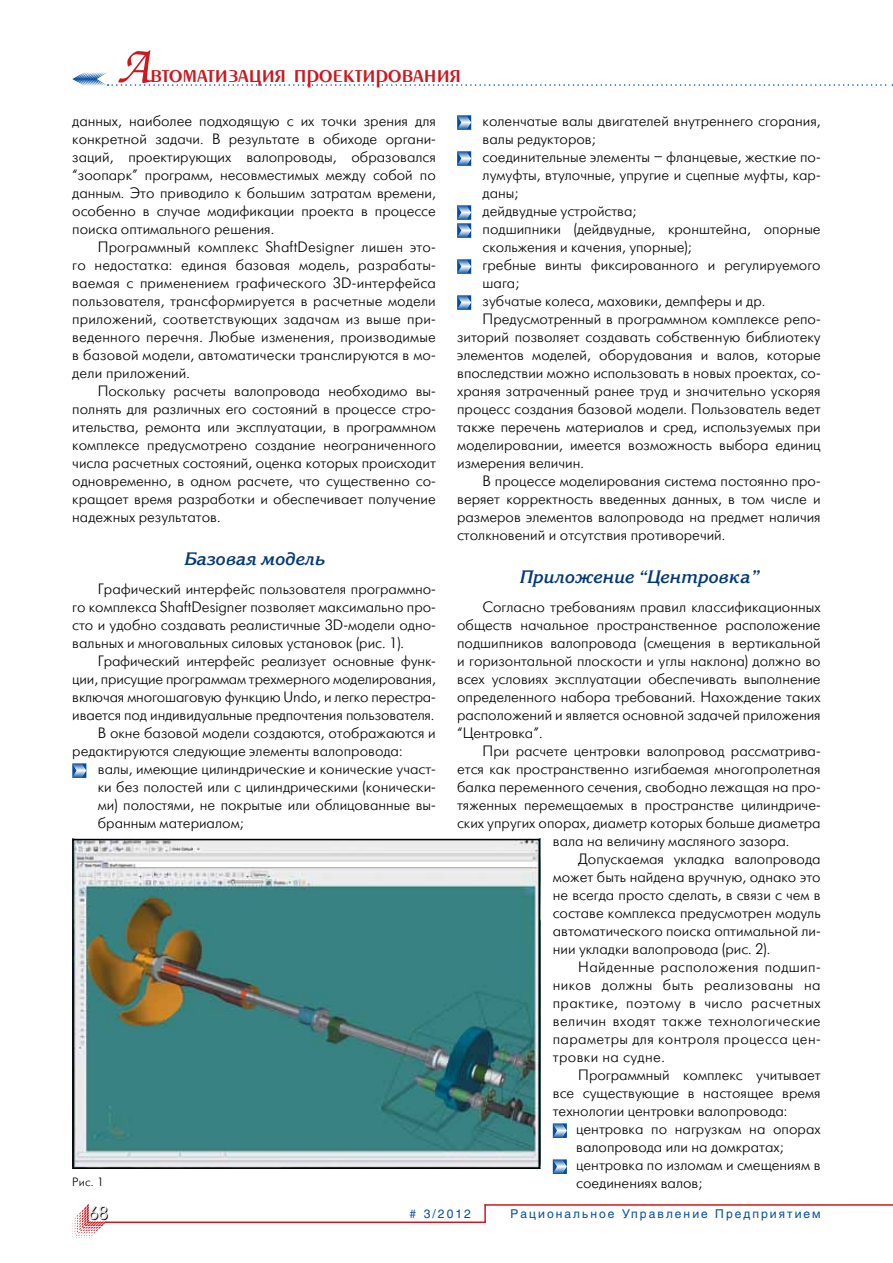
<style>
.page{position:relative;width:893px;height:1263px;background:#fff}
.page>*{position:absolute;margin:0;border:0;box-sizing:border-box;transform-origin:0 0}
.t1{font:27px "Penta Demi";color:#ce171e}
.t2{font:italic 700 18px "Korinna C";color:#00377b}
.t3{font:18px "Futuris Shadow C";color:#000}
.t4{font:15px/18px "Futuris Light C";color:#000;text-align:justify}
.t5{font:15px "Futuris Light C";letter-spacing:.025em;color:#000}
.t6{font:12px "Helios";letter-spacing:.17em;color:#034ea2}
.t7{font:12px "Futuris Light C";color:#000}
.s1{font-family:"Zapf Chancery C";font-size:54px}
</style>
<div class="page">
<svg style="left:72px;top:1204px;width:34px;height:34px"></svg>
<svg style="left:484px;top:1206px;width:2px;height:15px"></svg>
<hr style="left:105px;top:1221px;width:381px;height:2px;background:#ce171e">
<hr style="left:484px;top:1204px;width:409px;height:2px;background:#ce171e">
<svg style="left:72px;top:72px;width:821px;height:14px"></svg>
<svg style="left:72px;top:763px;width:14px;height:15px"></svg>
<svg style="left:457px;top:115px;width:14px;height:15px"></svg>
<svg style="left:457px;top:151px;width:14px;height:15px"></svg>
<svg style="left:457px;top:205px;width:14px;height:33px"></svg>
<svg style="left:457px;top:259px;width:14px;height:15px"></svg>
<svg style="left:457px;top:295px;width:14px;height:15px"></svg>
<svg style="left:553px;top:1123px;width:14px;height:15px"></svg>
<svg style="left:553px;top:1159px;width:14px;height:15px"></svg>
<img style="left:75px;top:842px;width:462px;height:324px">
<div style="left:72px;top:839px;width:468px;height:330px;border:2px solid #000"></div>
<h1 class="t1" style="left:117px;top:60px;width:346px"><span class="s1">А</span>втоматизация проектирования</h1>
<p class="t4" style="left:72px;top:112px;width:365px">данных, наиболее подходящую с их точки зрения для конкретной задачи. В результате в обиходе органи&shy;заций, проектирующих валопроводы, образовался “зоопарк” программ, несовместимых между собой по данным. Это приводило к большим затратам времени, особенно в случае модификации проекта в процессе поиска оптимального решения.</p>
<p class="t4" style="left:72px;top:238px;width:365px;text-indent:26px">Программный комплекс ShaftDesigner лишен это&shy;го недостатка: единая базовая модель, разрабаты&shy;ваемая с применением графического 3D-интерфейса пользователя, трансформируется в расчетные модели приложений, соответствующих задачам из выше при&shy;веденного перечня. Любые изменения, производимые в базовой модели, автоматически транслируются в мо&shy;дели приложений.</p>
<p class="t4" style="left:72px;top:382px;width:365px;text-indent:26px">Поскольку расчеты валопровода необходимо вы&shy;полнять для различных его состояний в процессе стро&shy;ительства, ремонта или эксплуатации, в программном комплексе предусмотрено создание неограниченного числа расчетных состояний, оценка которых происходит одновременно, в одном расчете, что существенно со&shy;кращает время разработки и обеспечивает получение надежных результатов.</p>
<p class="t2" style="left:184px;top:549px;width:142px">Базовая модель</p>
<p class="t4" style="left:72px;top:580px;width:365px;text-indent:26px">Графический интерфейс пользователя программно&shy;го комплекса ShaftDesigner позволяет максимально про&shy;сто и удобно создавать реалистичные 3D-модели одно&shy;вальных и многовальных силовых установок (рис. 1).</p>
<p class="t4" style="left:98px;top:652px;width:340px">Графический интерфейс реализует основные функ-</p>
<p class="t4" style="left:72px;top:670px;width:365px">ции, присущие программам трехмерного моделирования,</p>
<p class="t4" style="left:72px;top:688px;width:365px">включая многошаговую функцию Undo, и легко перестра-</p>
<p class="t4" style="left:72px;top:706px;width:364px">ивается под индивидуальные предпочтения пользователя.</p>
<p class="t4" style="left:98px;top:724px;width:340px">В окне базовой модели создаются, отображаются и</p>
<p class="t4" style="left:72px;top:742px;width:332px">редактируются следующие элементы валопровода:</p>
<p class="t4" style="left:98px;top:760px;width:340px">валы, имеющие цилиндрические и конические участ-</p>
<p class="t4" style="left:98px;top:778px;width:340px">ки без полостей или с цилиндрическими (конически-</p>
<p class="t4" style="left:98px;top:796px;width:339px">ми) полостями, не покрытые или облицованные вы-</p>
<p class="t4" style="left:98px;top:814px;width:147px">бранным материалом;</p>
<p class="t4" style="left:483px;top:112px;width:340px">коленчатые валы двигателей внутреннего сгорания,</p>
<p class="t4" style="left:483px;top:130px;width:114px">валы редукторов;</p>
<p class="t4" style="left:483px;top:148px;width:340px">соединительные элементы – фланцевые, жесткие по-</p>
<p class="t4" style="left:483px;top:166px;width:340px">лумуфты, втулочные, упругие и сцепные муфты, кар-</p>
<p class="t4" style="left:483px;top:184px;width:37px">даны;</p>
<p class="t4" style="left:483px;top:202px;width:155px">дейдвудные устройства;</p>
<p class="t4" style="left:483px;top:220px;width:340px">подшипники (дейдвудные, кронштейна, опорные</p>
<p class="t4" style="left:483px;top:238px;width:210px">скольжения и качения, упорные);</p>
<p class="t4" style="left:483px;top:256px;width:340px">гребные винты фиксированного и регулируемого</p>
<p class="t4" style="left:483px;top:274px;width:38px">шага;</p>
<p class="t4" style="left:483px;top:292px;width:284px">зубчатые колеса, маховики, демпферы и др.</p>
<p class="t4" style="left:483px;top:310px;width:340px">Предусмотренный в программном комплексе репо-</p>
<p class="t4" style="left:457px;top:328px;width:365px">зиторий позволяет создавать собственную библиотеку</p>
<p class="t4" style="left:457px;top:346px;width:365px">элементов моделей, оборудования и валов, которые</p>
<p class="t4" style="left:457px;top:364px;width:365px">впоследствии можно использовать в новых проектах, со-</p>
<p class="t4" style="left:457px;top:382px;width:365px">храняя затраченный ранее труд и значительно ускоряя</p>
<p class="t4" style="left:457px;top:400px;width:365px">процесс создания базовой модели. Пользователь ведет</p>
<p class="t4" style="left:457px;top:418px;width:365px">также перечень материалов и сред, используемых при</p>
<p class="t4" style="left:457px;top:436px;width:365px">моделировании, имеется возможность выбора единиц</p>
<p class="t4" style="left:457px;top:454px;width:128px">измерения величин.</p>
<p class="t4" style="left:483px;top:472px;width:340px">В процессе моделирования система постоянно про-</p>
<p class="t4" style="left:457px;top:490px;width:365px">веряет корректность введенных данных, в том числе и</p>
<p class="t4" style="left:457px;top:508px;width:365px">размеров элементов валопровода на предмет наличия</p>
<p class="t4" style="left:457px;top:526px;width:270px">столкновений и отсутствия противоречий.</p>
<p class="t2" style="left:519px;top:567px;width:241px">Приложение “Центровка”</p>
<p class="t4" style="left:457px;top:598px;width:365px;text-indent:26px">Согласно требованиям правил классификационных обществ начальное пространственное расположение подшипников валопровода (смещения в вертикальной и горизонтальной плоскости и углы наклона) должно во всех условиях эксплуатации обеспечивать выполнение определенного набора требований. Нахождение таких расположений и является основной задачей приложения “Центровка”.</p>
<p class="t4" style="left:483px;top:742px;width:340px">При расчете центровки валопровод рассматрива-</p>
<p class="t4" style="left:457px;top:760px;width:365px">ется как пространственно изгибаемая многопролетная</p>
<p class="t4" style="left:457px;top:778px;width:365px">балка переменного сечения, свободно лежащая на про-</p>
<p class="t4" style="left:457px;top:796px;width:365px">тяженных перемещаемых в пространстве цилиндриче-</p>
<p class="t4" style="left:457px;top:814px;width:365px">ских упругих опорах, диаметр которых больше диаметра</p>
<p class="t4" style="left:553px;top:832px;width:238px">вала на величину масляного зазора.</p>
<p class="t4" style="left:578px;top:850px;width:244px">Допускаемая укладка валопровода</p>
<p class="t4" style="left:553px;top:868px;width:269px">может быть найдена вручную, однако это</p>
<p class="t4" style="left:553px;top:886px;width:269px">не всегда просто сделать, в связи с чем в</p>
<p class="t4" style="left:553px;top:904px;width:269px">составе комплекса предусмотрен модуль</p>
<p class="t4" style="left:553px;top:922px;width:269px">автоматического поиска оптимальной ли-</p>
<p class="t4" style="left:553px;top:940px;width:219px">нии укладки валопровода (рис. 2).</p>
<p class="t5" style="left:578px;top:959px;width:244px">Найденные расположения подшип-</p>
<p class="t5" style="left:553px;top:977px;width:269px">ников должны быть реализованы на</p>
<p class="t5" style="left:553px;top:995px;width:269px">практике, поэтому в число расчетных</p>
<p class="t5" style="left:553px;top:1013px;width:269px">величин входят также технологические</p>
<p class="t5" style="left:553px;top:1031px;width:269px">параметры для контроля процесса цен-</p>
<p class="t5" style="left:553px;top:1049px;width:114px">тровки на судне.</p>
<p class="t4" style="left:578px;top:1066px;width:244px">Программный комплекс учитывает</p>
<p class="t4" style="left:553px;top:1084px;width:269px">все существующие в настоящее время</p>
<p class="t4" style="left:553px;top:1102px;width:236px">технологии центровки валопровода:</p>
<p class="t4" style="left:576px;top:1120px;width:246px">центровка по нагрузкам на опорах</p>
<p class="t4" style="left:576px;top:1138px;width:209px">валопровода или на домкратах;</p>
<p class="t4" style="left:576px;top:1156px;width:246px">центровка по изломам и смещениям в</p>
<p class="t7" style="left:72px;top:1176px;width:33px">Рис. 1</p>
<p class="t4" style="left:576px;top:1174px;width:128px">соединениях валов;</p>
<p class="t3" style="left:89px;top:1204px;width:21px">68</p>
<p class="t6" style="left:510px;top:1207px;width:312px">Рациональное Управление Предприятием</p>
<p class="t6" style="left:410px;top:1207px;width:63px"># 3/2012</p>
</div>
